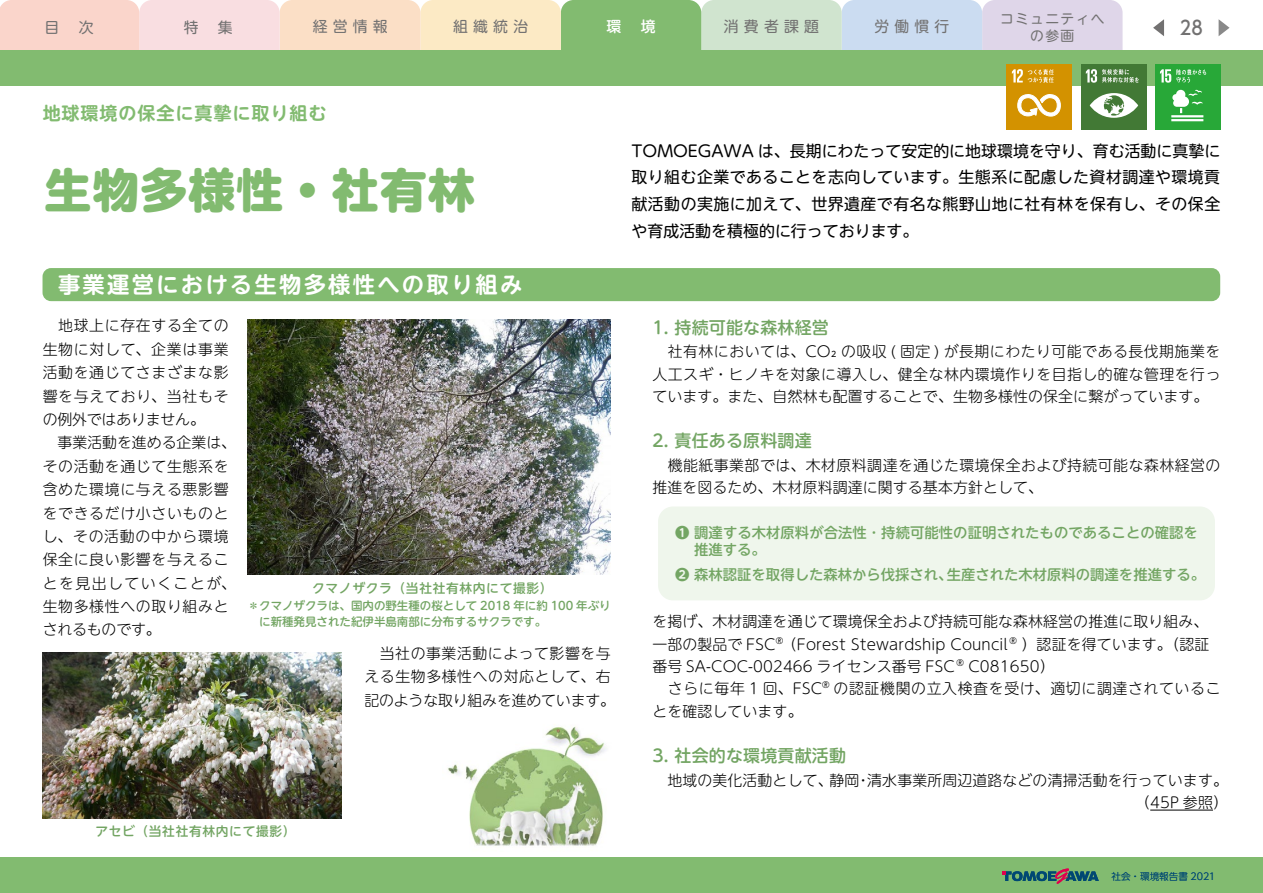
<style>
.page{position:relative;width:1263px;height:893px;background:#fff}
.page>*{position:absolute;margin:0;border:0;box-sizing:border-box;transform-origin:0 0}
.t1{font:800 46.8px "UD Shin M Go Pr 6 N";letter-spacing:.025em;color:#82bb70}
.t2{font:700 22.35px "UD Shin M Go Pr 6 N De";letter-spacing:.1em;color:#fff}
.t3{font:500 19.2px "UD Shin Go NT Pr 6 N";color:#727171;scale:.9 1}
.t4{font:700 18px "UD Shin M Go Pr 6 N De";letter-spacing:.05em;color:#82bb70}
.t5{font:500 16.95px "UD Shin M Go Pr 6 N";letter-spacing:.01em;color:#73a563}
.t6{font:15.9px/26.5px "UD Shin M Go Pr 6 N";letter-spacing:.03em;color:#000;text-align:justify}
.t7{font:300 14.85px/22.4px "UD Shin M Go Pr 6 N";letter-spacing:.01em;color:#000;text-align:justify}
.t8{font:300 14.85px/23.4px "UD Shin M Go Pr 6 N";letter-spacing:.045em;color:#000}
.t9{font:300 14.85px/23.4px "UD Shin M Go Pr 6 N";letter-spacing:.035em;color:#000}
.t10{font:14.85px "UD Shin M Go Pr 6 N";letter-spacing:.35em;color:#727171}
.t11{font:500 14.85px "UD Shin M Go Pr 6 N";color:#fff}
.t12{font:500 14.4px/17px "UD Shin M Go Pr 6 N";color:#73a563}
.t13{font:13.8px "UD Shin M Go Pr 6 N";letter-spacing:.1em;color:#727171}
.t14{font:500 12.75px "UD Shin M Go Pr 6 N";letter-spacing:.05em;color:#73a563}
.t15{font:500 11.55px/15.9px "UD Shin M Go Pr 6 N";color:#73a563}
.t16{font:300 9.6px "UD Shin Go Pr 6 N";color:#004873}
.s1{font-weight:700}
</style>
<div class="page">
<svg style="left:0;top:0;width:1122px;height:50px;background:#ddd9ca"></svg>
<svg style="left:1218px;top:19px;width:11px;height:17px"></svg>
<div style="left:0;top:50px;width:1262px;height:36px;background:#82bb70"></div>
<div style="left:0;top:858px;width:1263px;height:35px;background:#82bb70"></div>
<img style="left:447px;top:726px;width:159px;height:120px">
<hr style="left:1150px;top:810px;width:63px;height:1px;background:#000">
<img style="left:248px;top:320px;width:362px;height:255px">
<svg style="left:1153px;top:19px;width:11px;height:17px"></svg>
<div style="left:43px;top:268px;width:1177px;height:33px;background:#82bb70;border-radius:9px"></div>
<div style="left:658px;top:506px;width:557px;height:94px;background:#eff6ec;border-radius:15px"></div>
<img style="left:42px;top:653px;width:300px;height:166px">
<svg style="left:1002px;top:868px;width:97px;height:16px"></svg>
<div style="left:1006px;top:64px;width:66px;height:65px;background:#d39200"></div>
<svg style="left:1017px;top:94px;width:44px;height:23px"></svg>
<svg style="left:1012px;top:69px;width:42px;height:14px"></svg>
<div style="left:1081px;top:64px;width:65px;height:65px;background:#427935"></div>
<svg style="left:1090px;top:93px;width:48px;height:25px"></svg>
<svg style="left:1086px;top:69px;width:53px;height:14px"></svg>
<div style="left:1155px;top:64px;width:65px;height:65px;background:#28a838"></div>
<hr style="left:1171px;top:115px;width:32px;height:2px;background:#fff">
<hr style="left:1171px;top:119px;width:32px;height:2px;background:#fff">
<svg style="left:1172px;top:90px;width:30px;height:23px"></svg>
<svg style="left:1160px;top:69px;width:46px;height:14px"></svg>
<p class="t10" style="left:45px;top:15px;width:16px">目</p>
<p class="t10" style="left:79px;top:15px;width:16px">次</p>
<p class="t10" style="left:874px;top:14px;width:77px">労働慣行</p>
<p class="t10" style="left:313px;top:14px;width:77px">経営情報</p>
<p class="t11" style="left:606px;top:14px;width:16px">環</p>
<p class="t11" style="left:641px;top:14px;width:16px">境</p>
<p class="t10" style="left:724px;top:14px;width:97px">消費者課題</p>
<p class="t10" style="left:453px;top:14px;width:77px">組織統治</p>
<p class="t10" style="left:184px;top:15px;width:16px">特</p>
<p class="t10" style="left:218px;top:15px;width:16px">集</p>
<p class="t13" style="left:1000px;top:7px;width:106px">コミュニティへ</p>
<p class="t13" style="left:1030px;top:24px;width:46px">の参画</p>
<p class="t3" style="left:1180px;top:12px;width:27px">28</p>
<p class="t4" style="left:43px;top:97px;width:285px">地球環境の保全に真摯に取り組む</p>
<h1 class="t1" style="left:45px;top:149px;width:432px">生物多様性・社有林</h1>
<h2 class="t2" style="left:58px;top:266px;width:466px">事業運営における生物多様性への取り組み</h2>
<p class="t8" style="left:43px;top:313px;width:195px">　地球上に存在する全ての生物に対して、企業は事業活動を通じてさまざまな影響を与えており、当社もその例外ではありません。<br>　事業活動を進める企業は、その活動を通じて生態系を含めた環境に与える悪影響をできるだけ小さいものとし、その活動の中から環境保全に良い影響を与えることを見出していくことが、生物多様性への取り組みとされるものです。</p>
<p class="t14" style="left:312px;top:577px;width:242px">クマノザクラ（当社社有林内にて撮影(</p>
<p class="t15" style="left:259px;top:597px;width:353px;text-indent:-11px">＊クマノザクラは、国内の野生種の桜として 2018 年に約 100 年ぶりに新種発見された紀伊半島南部に分布するサクラです。</p>
<p class="t9" style="left:364px;top:641px;width:252px">　当社の事業活動によって影響を与える生物多様性への対応として、右記のような取り組みを進めています。</p>
<p class="t14" style="left:95px;top:820px;width:202px">アセビ（当社社有林内にて撮影(</p>
<p class="t6" style="left:631px;top:136px;width:590px">TOMOEGAWA は、長期にわたって安定的に地球環境を守り、育む活動に真摯に取り組む企業であることを志向しています。生態系に配慮した資材調達や環境貢献活動の実施に加えて、世界遺産で有名な熊野山地に社有林を保有し、その保全や育成活動を積極的に行っております。</p>
<p class="t5" style="left:652px;top:313px;width:178px">1. 持続可能な森林経営</p>
<p class="t7" style="left:652px;top:340px;width:570px">　社有林においては、CO₂ の吸収 ( 固定 ) が長期にわたり可能である長伐期施業を人工スギ・ヒノキを対象に導入し、健全な林内環境作りを目指し的確な管理を行っています。また、自然林も配置することで、生物多様性の保全に繋がっています。</p>
<p class="t5" style="left:652px;top:427px;width:161px">2. 責任ある原料調達</p>
<p class="t9" style="left:652px;top:453px;width:569px;line-height:22.4px">　機能紙事業部では、木材原料調達を通じた環境保全および持続可能な森林経営の推進を図るため、木材原料調達に関する基本方針として、</p>
<p class="t12" style="left:694px;top:523px;width:505px;text-indent:-19px"><span class="s1">❶</span> 調達する木材原料が合法性･持続可能性の証明されたものであることの確認を推進する。</p>
<p class="t12" style="left:947px;top:565px;width:260px">生産された木材原料の調達を推進する。</p>
<p class="t12" style="left:675px;top:565px;width:279px"><span class="s1">❷</span> 森林認証を取得した森林から伐採され、</p>
<p class="t7" style="left:652px;top:610px;width:557px">を掲げ、木材調達を通じて環境保全および持続可能な森林経営の推進に取り組み、</p>
<p class="t7" style="left:652px;top:632px;width:558px">一部の製品で FSC®（Forest Stewardship Council®）認証を得ています。（認証</p>
<p class="t7" style="left:968px;top:654px;width:88px">C081650(</p>
<p class="t8" style="left:833px;top:654px;width:388px;line-height:22.4px;text-indent:-181px">番号 SA-COC-002466 ライセンス番号 FSC®<br>の認証機関の立入検査を受け、適切に調達されているこ</p>
<p class="t7" style="left:652px;top:676px;width:186px">　さらに毎年 1 回、FSC®とを確認しています。</p>
<p class="t5" style="left:652px;top:741px;width:195px">3. 社会的な環境貢献活動</p>
<p class="t7" style="left:867px;top:768px;width:362px">清水事業所周辺道路などの清掃活動を行っています。</p>
<p class="t7" style="left:667px;top:768px;width:167px">地域の美化活動として、</p>
<p class="t7" style="left:830px;top:768px;width:31px">静岡</p>
<p class="t7" style="left:856px;top:768px;width:16px">・</p>
<p class="t7" style="left:1135px;top:790px;width:94px">（45P 参照(</p>
<p class="t16" style="left:1111px;top:868px;width:106px">社会・環境報告書 2021</p>
</div>
